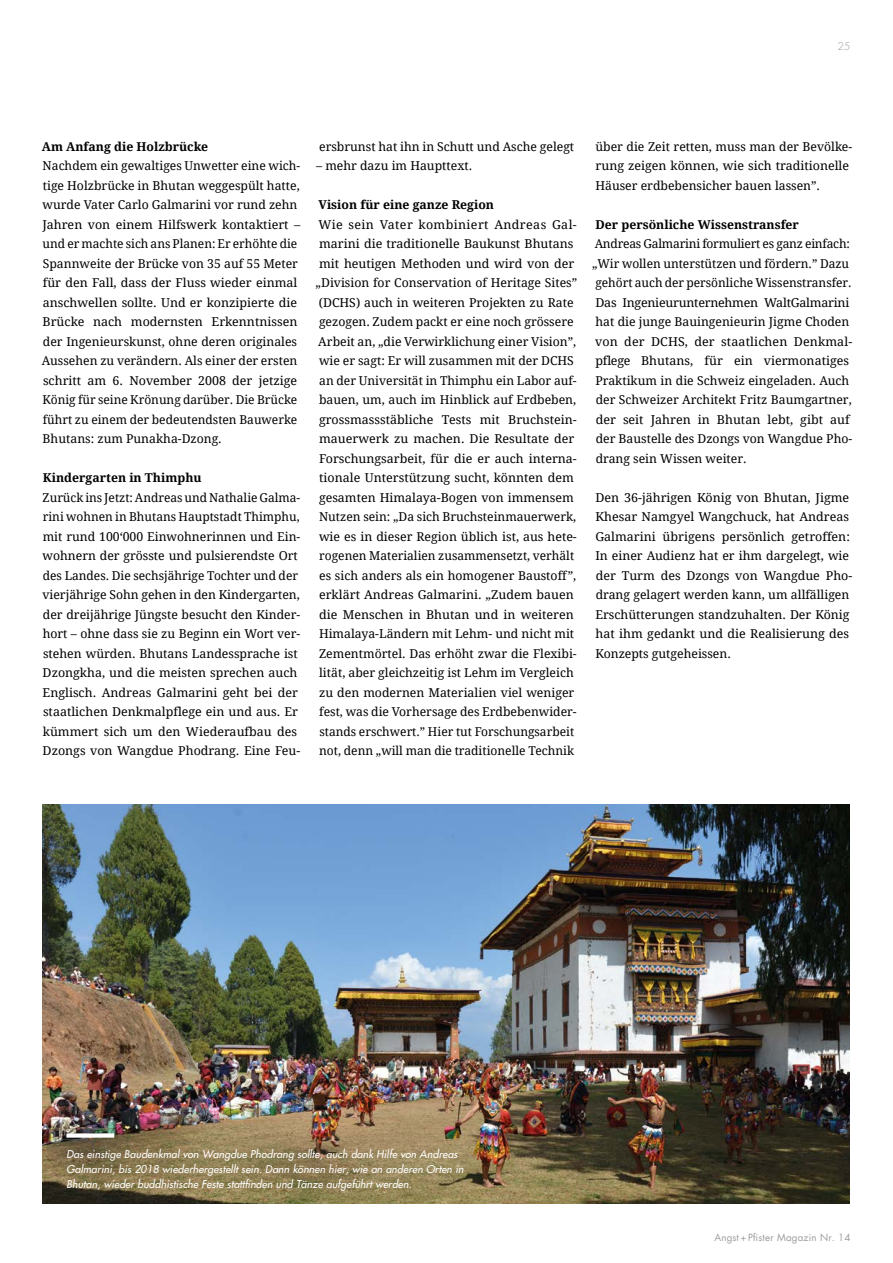
<style>
.page{position:relative;width:893px;height:1263px;background:#fff}
.page>*{position:absolute;margin:0;border:0;box-sizing:border-box;transform-origin:0 0}
.t1{font:12.15px/19.5px "Droid Serif";color:#000}
.t2{font:700 12.15px "Droid Serif";color:#000}
.t3{font:12.15px "Droid Serif";letter-spacing:-.02em;color:#000}
.t4{font:italic 10.5px/15px "Futura";letter-spacing:.01em;color:#fff}
.t5{font:300 10.5px "Futura";color:#9c9d9d}
.t6{font:9.75px "Futura Com";letter-spacing:.02em;color:#9c9d9d}
</style>
<div class="page">
<img style="left:43px;top:804px;width:807px;height:400px">
<div style="left:66px;top:1133px;width:48px;height:5px;background:#fff"></div>
<p class="t5" style="left:837px;top:40px;width:15px">25</p>
<p class="t2" style="left:42px;top:139px;width:168px">Am Anfang die Holzbrücke</p>
<p class="t1" style="left:42px;top:156px;width:260px">Nachdem ein gewaltiges Unwetter eine wich&shy;tige Holzbrücke in Bhutan weggespült hatte, wurde Vater Carlo Galmarini vor rund zehn Jahren von einem Hilfswerk kontaktiert – und er machte sich ans Planen: Er erhöhte die Spannweite der Brücke von 35 auf 55 Meter für den Fall, dass der Fluss wieder einmal anschwellen sollte. Und er konzipierte die Brücke nach modernsten Erkenntnissen der Ingenieurskunst, ohne deren originales Aussehen zu verändern. Als einer der ersten schritt am 6. November 2008 der jetzige König für seine Krönung darüber. Die Brücke führt zu einem der bedeutendsten Bauwerke Bhutans: zum Punakha-Dzong.</p>
<p class="t2" style="left:43px;top:471px;width:160px">Kindergarten in Thimphu</p>
<p class="t1" style="left:42px;top:488px;width:259px">Zurück ins Jetzt: Andreas und Nathalie Galma&shy;rini wohnen in Bhutans Hauptstadt Thimphu, mit rund 100‘000 Einwohnerinnen und Ein&shy;wohnern der grösste und pulsierendste Ort des Landes. Die sechsjährige Tochter und der vierjährige Sohn gehen in den Kindergarten, der dreijährige Jüngste besucht den Kinder&shy;hort – ohne dass sie zu Beginn ein Wort ver&shy;stehen würden. Bhutans Landessprache ist Dzongkha, und die meisten sprechen auch Englisch. Andreas Galmarini geht bei der staatlichen Denkmalpflege ein und aus. Er kümmert sich um den Wiederaufbau des Dzongs von Wangdue Phodrang. Eine Feu-</p>
<p class="t1" style="left:319px;top:137px;width:257px">ersbrunst hat ihn in Schutt und Asche gelegt</p>
<p class="t1" style="left:316px;top:156px;width:158px">– mehr dazu im Haupttext.</p>
<p class="t2" style="left:318px;top:198px;width:177px">Vision für eine ganze Region</p>
<p class="t1" style="left:316px;top:215px;width:263px;text-align:center">Wie sein Vater kombiniert Andreas Gal&shy;marini die traditionelle Baukunst Bhutans mit heutigen Methoden und wird von der „Division for Conservation of Heritage Sites” (DCHS) auch in weiteren Projekten zu Rate gezogen. Zudem packt er eine noch grössere Arbeit an, „die Verwirklichung einer Vision”, wie er sagt: Er will zusammen mit der DCHS an der Universität in Thimphu ein Labor auf&shy;bauen, um, auch im Hinblick auf Erdbeben, grossmassstäbliche Tests mit Bruchstein&shy;mauerwerk zu machen. Die Resultate der Forschungsarbeit, für die er auch interna&shy;tionale Unterstützung sucht, könnten dem gesamten Himalaya-Bogen von immensem Nutzen sein: „Da sich Bruchsteinmauerwerk, wie es in dieser Region üblich ist, aus hete&shy;rogenen Materialien zusammensetzt, verhält es sich anders als ein homogener Baustoff”, erklärt Andreas Galmarini. „Zudem bauen die Menschen in Bhutan und in weiteren Himalaya-Ländern mit Lehm- und nicht mit Zementmörtel. Das erhöht zwar die Flexibi&shy;lität, aber gleichzeitig ist Lehm im Vergleich zu den modernen Materialien viel weniger fest, was die Vorhersage des Erdbebenwider&shy;stands erschwert.” Hier tut Forschungsarbeit not, denn „will man die traditionelle Technik</p>
<p class="t1" style="left:595px;top:137px;width:258px">über die Zeit retten, muss man der Bevölke&shy;rung zeigen können, wie sich traditionelle<br>Häuser erdbebensicher bauen lassen”.</p>
<p class="t2" style="left:596px;top:217px;width:205px">Der persönliche Wissenstransfer</p>
<p class="t3" style="left:595px;top:237px;width:257px">Andreas Galmarini formuliert es ganz einfach:</p>
<p class="t1" style="left:592px;top:254px;width:259px">„Wir wollen unterstützen und fördern.” Dazu</p>
<p class="t1" style="left:595px;top:273px;width:258px">gehört auch der persönliche Wissenstransfer.</p>
<p class="t3" style="left:595px;top:295px;width:255px">Das Ingenieurunternehmen WaltGalmarini</p>
<p class="t1" style="left:595px;top:312px;width:255px">hat die junge Bauingenieurin Jigme Choden</p>
<p class="t1" style="left:595px;top:332px;width:259px">von der DCHS, der staatlichen Denkmal-</p>
<p class="t1" style="left:596px;top:351px;width:255px">pflege Bhutans, für ein viermonatiges</p>
<p class="t1" style="left:595px;top:371px;width:255px">Praktikum in die Schweiz eingeladen. Auch</p>
<p class="t1" style="left:596px;top:390px;width:258px">der Schweizer Architekt Fritz Baumgartner,</p>
<p class="t1" style="left:596px;top:410px;width:255px">der seit Jahren in Bhutan lebt, gibt auf</p>
<p class="t1" style="left:596px;top:429px;width:258px">der Baustelle des Dzongs von Wangdue Pho-</p>
<p class="t1" style="left:596px;top:449px;width:153px">drang sein Wissen weiter.</p>
<p class="t1" style="left:595px;top:488px;width:258px">Den 36-jährigen König von Bhutan, Jigme Khesar Namgyel Wangchuck, hat Andreas Galmarini übrigens persönlich getroffen:<br>In einer Audienz hat er ihm dargelegt, wie der Turm des Dzongs von Wangdue Pho&shy;drang gelagert werden kann, um allfälligen Erschütterungen standzuhalten. Der König hat ihm gedankt und die Realisierung des Konzepts gutgeheissen.</p>
<p class="t4" style="left:66px;top:1146px;width:399px">Das einstige Baudenkmal von Wangdue Phodrang sollte, auch dank Hilfe von Andreas<br>Galmarini, bis 2018 wiederhergestellt sein. Dann können hier, wie an anderen Orten in<br>Bhutan, wieder buddhistische Feste stattfinden und Tänze aufgeführt werden.</p>
<p class="t6" style="left:714px;top:1231px;width:138px">Angst + Pfister Magazin Nr. 14</p>
</div>
